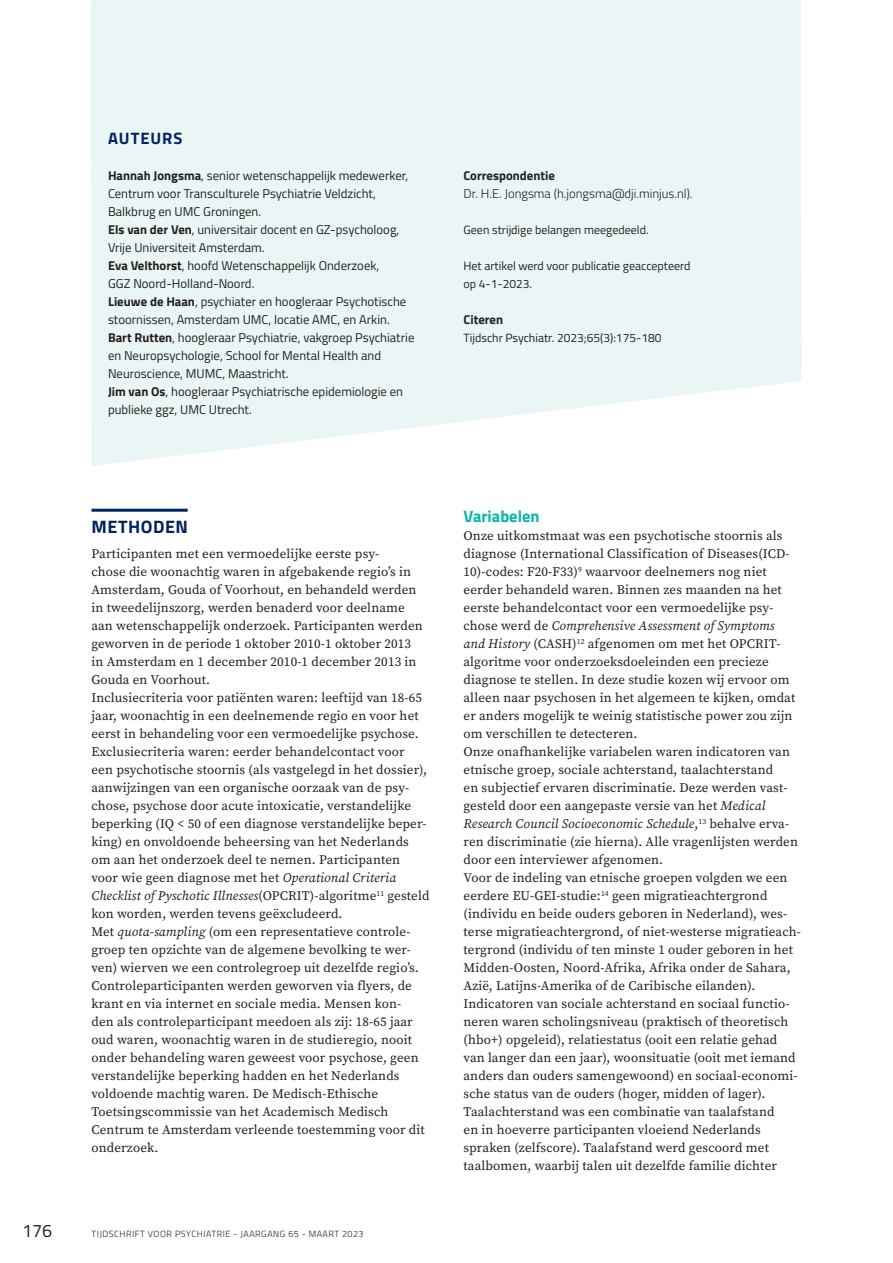
<style>
.page{position:relative;width:893px;height:1263px;background:#fff}
.page>*{position:absolute;margin:0;border:0;box-sizing:border-box;transform-origin:0 0}
.k1{font:700 18px "Titillium Web";letter-spacing:.03em;color:#002361}
.t1{font:18px "Titillium Web";color:#231f20}
.k2{font:700 16.5px "Titillium Web";color:#03b9ac}
.k4{font:700 16.5px "Titillium Web";letter-spacing:.06em;color:#002361}
.standaard{font:13.2px/18px "Source Serif Variable";letter-spacing:.01em;color:#231f20}
.auteurs{font:12.75px/18px "Titillium Web";color:#231f20}
.auteurs-2{font:300 12.75px "Titillium Web";color:#231f20}
.auteurs-3{font:700 12.75px "Titillium Web";color:#231f20}
.onderschrift{font:12px/18px "Titillium Web";color:#231f20}
.t2{font:300 9px "Titillium Web";letter-spacing:.06em;color:#231f20}
.s1{font-weight:700}
.s2{font-style:italic}
</style>
<div class="page">
<svg style="left:90px;top:0;width:712px;height:466px;background:#ebf6f5"></svg>
<hr style="left:91px;top:509px;width:97px;height:3px;background:#002361">
<p class="k4" style="left:108px;top:126px;width:76px">AUTEURS</p>
<p class="auteurs" style="left:108px;top:166px;width:302px"><span class="s1">Hannah Jongsma</span>, senior wetenschappelijk medewerker,<br>Centrum voor Transculturele Psychiatrie Veldzicht,<br>Balkbrug en UMC Groningen.</p>
<p class="auteurs" style="left:108px;top:220px;width:293px"><span class="s1">Els van der Ven</span>, universitair docent en GZ-psycholoog,<br>Vrije Universiteit Amsterdam.</p>
<p class="auteurs" style="left:108px;top:256px;width:273px"><span class="s1">Eva Velthorst</span>, hoofd Wetenschappelijk Onderzoek,<br>GGZ Noord-Holland-Noord.</p>
<p class="auteurs" style="left:108px;top:292px;width:300px"><span class="s1">Lieuwe de Haan</span>, psychiater en hoogleraar Psychotische stoornissen, Amsterdam UMC, locatie AMC, en Arkin.</p>
<p class="auteurs" style="left:108px;top:328px;width:308px"><span class="s1">Bart Rutten</span>, hoogleraar Psychiatrie, vakgroep Psychiatrie en Neuropsychologie, School for Mental Health and<br>Neuroscience, MUMC, Maastricht.</p>
<p class="auteurs" style="left:108px;top:382px;width:297px"><span class="s1">Jim van Os</span>, hoogleraar Psychiatrische epidemiologie en publieke ggz, UMC Utrecht.</p>
<p class="auteurs-3" style="left:463px;top:166px;width:93px">Correspondentie</p>
<p class="auteurs-2" style="left:463px;top:184px;width:231px">Dr. H.E. Jongsma (h.jongsma@dji.minjus.nl).</p>
<p class="onderschrift" style="left:463px;top:220px;width:187px">Geen strijdige belangen meegedeeld.</p>
<p class="onderschrift" style="left:463px;top:256px;width:229px">Het artikel werd voor publicatie geaccepteerd op 4-1-2023.</p>
<p class="auteurs-3" style="left:463px;top:310px;width:41px">Citeren</p>
<p class="onderschrift" style="left:463px;top:328px;width:200px">Tijdschr Psychiatr. 2023;65(3):175-180</p>
<p class="k1" style="left:92px;top:513px;width:98px">METHODEN</p>
<p class="standaard" style="left:91px;top:545px;width:333px">Participanten met een vermoedelijke eerste psy-<br>chose die woonachtig waren in afgebakende regio’s in Amsterdam, Gouda of Voorhout, en behandeld werden in tweedelijnszorg, werden benaderd voor deelname aan wetenschappelijk onderzoek. Participanten werden geworven in de periode 1 oktober 2010-1 oktober 2013 in Amsterdam en 1 december 2010-1 december 2013 in Gouda en Voorhout.</p>
<p class="standaard" style="left:91px;top:689px;width:340px">Inclusiecriteria voor patiënten waren: leeftijd van 18-65 jaar, woonachtig in een deelnemende regio en voor het eerst in behandeling voor een vermoedelijke psychose.<br>Exclusiecriteria waren: eerder behandelcontact voor een psychotische stoornis (als vastgelegd in het dossier), aanwijzingen van een organische oorzaak van de psy&shy;chose, psychose door acute intoxicatie, verstandelijke beperking (IQ &lt; 50 of een diagnose verstandelijke beper&shy;king) en onvoldoende beheersing van het Nederlands om aan het onderzoek deel te nemen. Participanten voor wie geen diagnose met het <span class="s2">Operational Criteria Checklist of Pyschotic Illnesses</span>(OPCRIT)-algoritme<sup>11</sup> gesteld kon worden, werden tevens geëxcludeerd.</p>
<p class="standaard" style="left:91px;top:923px;width:335px">Met <span class="s2">quota-sampling</span> (om een representatieve controle&shy;groep ten opzichte van de algemene bevolking te wer&shy;ven) wierven we een controlegroep uit dezelfde regio’s.<br>Controleparticipanten werden geworven via flyers, de krant en via internet en sociale media. Mensen kon&shy;den als controleparticipant meedoen als zij: 18-65 jaar oud waren, woonachtig waren in de studieregio, nooit onder behandeling waren geweest voor psychose, geen verstandelijke beperking hadden en het Nederlands voldoende machtig waren. De Medisch-Ethische Toetsingscommissie van het Academisch Medisch Centrum te Amsterdam verleende toestemming voor dit onderzoek.</p>
<h1 class="t1" style="left:22px;top:1218px;width:32px">176</h1>
<p class="t2" style="left:91px;top:1228px;width:274px">TIJDSCHRIFT VOOR PSYCHIATRIE - JAARGANG 65 - MAART 2023</p>
<p class="k2" style="left:463px;top:504px;width:78px">Variabelen</p>
<p class="standaard" style="left:463px;top:527px;width:333px">Onze uitkomstmaat was een psychotische stoornis als diagnose (International Classification of Diseases(ICD-10)-codes: F20-F33)<sup>9</sup> waarvoor deelnemers nog niet eerder behandeld waren. Binnen zes maanden na het eerste behandelcontact voor een vermoedelijke psy&shy;chose werd de <span class="s2">Comprehensive Assessment of Symptoms and History</span> (CASH)<sup>12</sup> afgenomen om met het OPCRIT&shy;algoritme voor onderzoeksdoeleinden een precieze diagnose te stellen. In deze studie kozen wij ervoor om alleen naar psychosen in het algemeen te kijken, omdat er anders mogelijk te weinig statistische power zou zijn om verschillen te detecteren.</p>
<p class="standaard" style="left:463px;top:743px;width:336px">Onze onafhankelijke variabelen waren indicatoren van etnische groep, sociale achterstand, taalachterstand<br>en subjectief ervaren discriminatie. Deze werden vast&shy;gesteld door een aangepaste versie van het <span class="s2">Medical Research Council Socioeconomic Schedule</span>,<sup>13</sup> behalve erva&shy;ren discriminatie (zie hierna). Alle vragenlijsten werden door een interviewer afgenomen.</p>
<p class="standaard" style="left:463px;top:869px;width:339px">Voor de indeling van etnische groepen volgden we een eerdere EU-GEI-studie:<sup>14</sup> geen migratieachtergrond (individu en beide ouders geboren in Nederland), wes&shy;terse migratieachtergrond, of niet-westerse migratieach&shy;tergrond (individu of ten minste 1 ouder geboren in het Midden-Oosten, Noord-Afrika, Afrika onder de Sahara, Azië, Latijns-Amerika of de Caribische eilanden).</p>
<p class="standaard" style="left:463px;top:995px;width:336px">Indicatoren van sociale achterstand en sociaal functio&shy;neren waren scholingsniveau (praktisch of theoretisch (hbo+) opgeleid), relatiestatus (ooit een relatie gehad van langer dan een jaar), woonsituatie (ooit met iemand anders dan ouders samengewoond) en sociaal-economi&shy;sche status van de ouders (hoger, midden of lager).</p>
<p class="standaard" style="left:463px;top:1103px;width:315px">Taalachterstand was een combinatie van taalafstand en in hoeverre participanten vloeiend Nederlands spraken (zelfscore). Taalafstand werd gescoord met taalbomen, waarbij talen uit dezelfde familie dichter</p>
</div>
